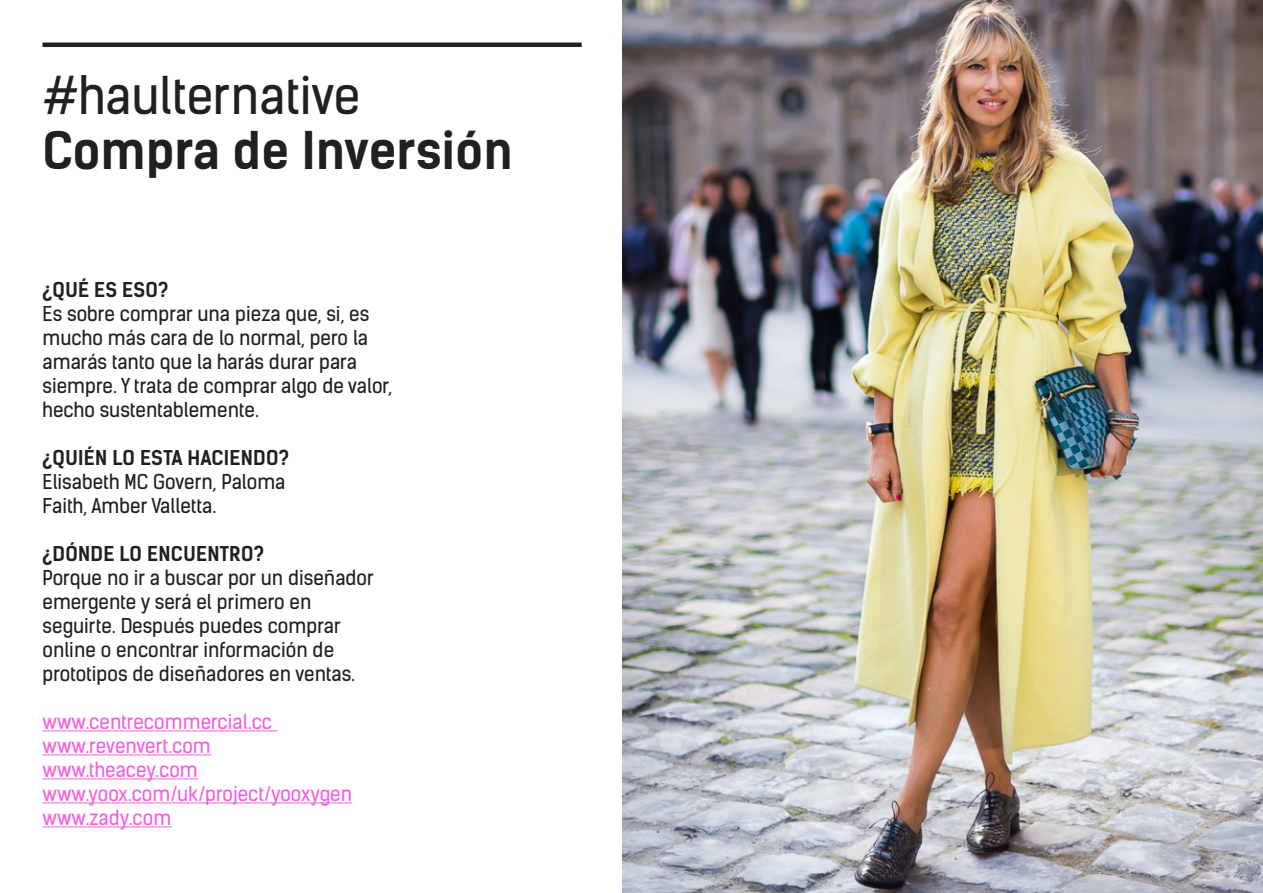
<style>
.page{position:relative;width:1263px;height:893px;background:#fff}
.page>*{position:absolute;margin:0;border:0;box-sizing:border-box;transform-origin:0 0}
.t1{font:700 49.5px "Kelson Sans";color:#231f20}
.t2{font:49.5px "Kelson Sans";color:#231f20}
.t3{font:19.5px/24px "Kelson Sans";color:#231f20}
.t4{font:19.5px "Kelson Sans";color:#f262e1}
.t5{font:700 19.5px "Kelson Sans";letter-spacing:.015em;color:#231f20}
</style>
<div class="page">
<hr style="left:43px;top:43px;width:539px;height:4px;background:#231f20">
<img style="left:623px;top:0;width:640px;height:893px">
<hr style="left:43px;top:730px;width:234px;height:1px;background:#f262e1">
<hr style="left:43px;top:754px;width:168px;height:1px;background:#f262e1">
<hr style="left:43px;top:778px;width:155px;height:1px;background:#f262e1">
<hr style="left:43px;top:802px;width:309px;height:1px;background:#f262e1">
<hr style="left:43px;top:826px;width:128px;height:1px;background:#f262e1">
<p class="t2" style="left:43px;top:65px;width:319px">#haulternative</p>
<p class="t1" style="left:43px;top:120px;width:472px">Compra de Inversión</p>
<p class="t5" style="left:43px;top:278px;width:128px">¿QUÉ ES ESO?</p>
<p class="t3" style="left:43px;top:302px;width:351px">Es sobre comprar una pieza que, si, es mucho más cara de lo normal, pero la amarás tanto que la harás durar para siempre. Y trata de comprar algo de valor, hecho sustentablemente.</p>
<p class="t5" style="left:43px;top:446px;width:248px">¿QUIÉN LO ESTA HACIENDO?</p>
<p class="t3" style="left:43px;top:470px;width:244px">Elisabeth MC Govern, Paloma<br>Faith, Amber Valletta.</p>
<p class="t5" style="left:43px;top:542px;width:223px">¿DÓNDE LO ENCUENTRO?</p>
<p class="t3" style="left:43px;top:566px;width:333px">Porque no ir a buscar por un diseñador emergente y será el primero en seguirte. Después puedes comprar online o encontrar información de prototipos de diseñadores en ventas.</p>
<p class="t4" style="left:43px;top:710px;width:231px">www.centrecommercial.cc</p>
<p class="t4" style="left:43px;top:734px;width:170px">www.revenvert.com</p>
<p class="t4" style="left:43px;top:758px;width:157px">www.theacey.com</p>
<p class="t4" style="left:43px;top:782px;width:311px">www.yoox.com/uk/project/yooxygen</p>
<p class="t4" style="left:43px;top:806px;width:130px">www.zady.com</p>
</div>
